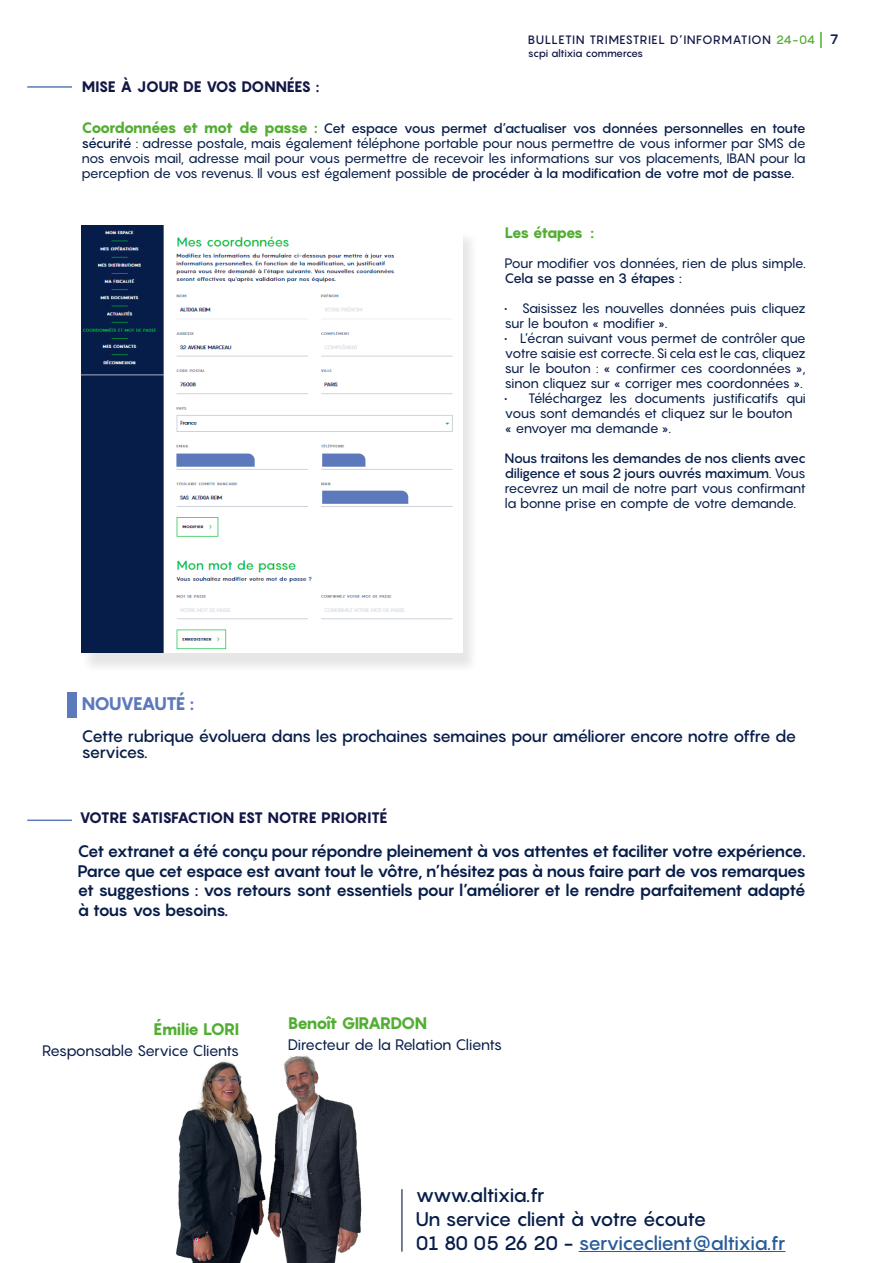
<style>
.page{position:relative;width:893px;height:1263px;background:#fff}
.page>*{position:absolute;margin:0;border:0;box-sizing:border-box;transform-origin:0 0}
.t1{font:500 19.5px/24px "Pangram";letter-spacing:-.055em;color:#071d49}
.t2{font:800 18px "Pangram";letter-spacing:-.065em;color:#5c79bb}
.t3{font:700 16.5px/19.5px "Pangram";letter-spacing:-.08em;color:#071d49;text-align:justify}
.t4{font:500 16.5px/16.5px "Pangram";letter-spacing:-.07em;color:#071d49}
.t5{font:800 16.5px "Pangram";letter-spacing:-.07em;color:#52ae32}
.t6{font:800 16.5px "Pangram";letter-spacing:-.05em;color:#52ae32}
.t7{font:800 15px "Pangram";letter-spacing:-.035em;color:#121746}
.t8{font:15px "Pangram";letter-spacing:-.06em;color:#071d49}
.t9{font:800 15px "Pangram";letter-spacing:-.115em;color:#52ae32}
.t10{font:13.5px/15px "Pangram";letter-spacing:-.065em;color:#071d49;text-align:justify}
.t11{font:500 13.5px "Pangram";letter-spacing:-.085em;color:#071d49}
.t12{font:500 12px "Pangram";letter-spacing:.035em;color:#121746}
.t13{font:500 10.5px "Pangram";letter-spacing:-.045em;color:#121746}
.s1{font-weight:700;color:#52ae32}
.s2{color:#52ae32}
.s3{font-weight:700;font-size:13.5px;color:#071d49}
.s4{font-weight:800;font-size:15px;color:#52ae32}
.s5{font-weight:500}
.s6{color:#275b9b}
</style>
<div class="page">
<svg style="left:820px;top:32px;width:2px;height:16px"></svg>
<hr style="left:27px;top:86px;width:45px;height:2px;background:#5c79bb">
<hr style="left:27px;top:819px;width:45px;height:2px;background:#5c79bb">
<div style="left:81px;top:230px;width:397px;height:444px;background:#000;opacity:.1"></div>
<img style="left:81px;top:226px;width:382px;height:427px">
<div style="left:67px;top:692px;width:10px;height:25px;background:#5c79bb"></div>
<hr style="left:579px;top:1251px;width:206px;height:1px;background:#275b9b">
<hr style="left:401px;top:1189px;width:1px;height:62px;background:#071d49">
<img style="left:176px;top:1055px;width:186px;height:208px">
<svg style="left:176px;top:453px;width:79px;height:14px"></svg>
<svg style="left:322px;top:453px;width:43px;height:14px"></svg>
<svg style="left:322px;top:491px;width:86px;height:13px"></svg>
<p class="t12" style="left:528px;top:32px;width:312px">BULLETIN TRIMESTRIEL D’INFORMATION <span class="s1">3</span><span class="s2">24-04</span> <span class="s3">7</span></p>
<p class="t13" style="left:528px;top:46px;width:117px">scpi altixia commerces</p>
<p class="t7" style="left:81px;top:76px;width:239px">MISE À JOUR DE VOS DONNÉES :</p>
<p class="t10" style="left:81px;top:120px;width:726px"><span class="s4">Coordonnées et mot de passe :</span> <span class="s5">Cet espace vous permet d’actualiser vos données personnelles en toute sécurité</span> : adresse postale, mais également téléphone portable pour nous permettre de vous informer par SMS de nos envois mail, adresse mail pour vous permettre de recevoir les informations sur vos placements, IBAN pour la perception de vos revenus. Il vous est également possible <span class="s5">de procéder à la modification de votre mot de passe.</span></p>
<p class="t9" style="left:505px;top:223px;width:91px">Les étapes :</p>
<p class="t10" style="left:505px;top:255px;width:303px">Pour modifier vos données, rien de plus simple.</p>
<p class="t11" style="left:505px;top:269px;width:179px">Cela se passe en 3 étapes :</p>
<p class="t10" style="left:505px;top:300px;width:303px">• Saisissez les nouvelles données puis cliquez sur le bouton « modifier ».</p>
<p class="t10" style="left:505px;top:330px;width:303px">• L’écran suivant vous permet de contrôler que votre saisie est correcte. Si cela est le cas, cliquez sur le bouton : « confirmer ces coordonnées », sinon cliquez sur « corriger mes coordonnées ».</p>
<p class="t10" style="left:505px;top:390px;width:303px;text-align:left">• Téléchargez les documents justificatifs qui vous sont demandés et cliquez sur le bouton<br>« envoyer ma demande ».</p>
<p class="t10" style="left:505px;top:450px;width:303px"><span class="s5">Nous traitons les demandes de nos clients avec diligence et sous 2 jours ouvrés maximum</span>. Vous recevrez un mail de notre part vous confirmant la bonne prise en compte de votre demande.</p>
<h2 class="t2" style="left:81px;top:692px;width:114px">NOUVEAUTÉ :</h2>
<p class="t4" style="left:81px;top:727px;width:716px">Cette rubrique évoluera dans les prochaines semaines pour améliorer encore notre offre de services.</p>
<p class="t7" style="left:79px;top:808px;width:310px">VOTRE SATISFACTION EST NOTRE PRIORITÉ</p>
<p class="t3" style="left:77px;top:841px;width:730px">Cet extranet a été conçu pour répondre pleinement à vos attentes et faciliter votre expérience.<br>Parce que cet espace est avant tout le vôtre, n’hésitez pas à nous faire part de vos remarques et suggestions : vos retours sont essentiels pour l’améliorer et le rendre parfaitement adapté à tous vos besoins.</p>
<p class="t6" style="left:154px;top:1018px;width:87px">Émilie LORI</p>
<p class="t8" style="left:42px;top:1041px;width:199px">Responsable Service Clients</p>
<p class="t5" style="left:288px;top:1012px;width:141px">Benoît GIRARDON</p>
<p class="t8" style="left:288px;top:1035px;width:216px">Directeur de la Relation Clients</p>
<h1 class="t1" style="left:416px;top:1182px;width:371px">www.altixia.fr<br>Un service client à votre écoute<br>01 80 05 26 20 - <span class="s6">serviceclient@altixia.fr</span></h1>
</div>
